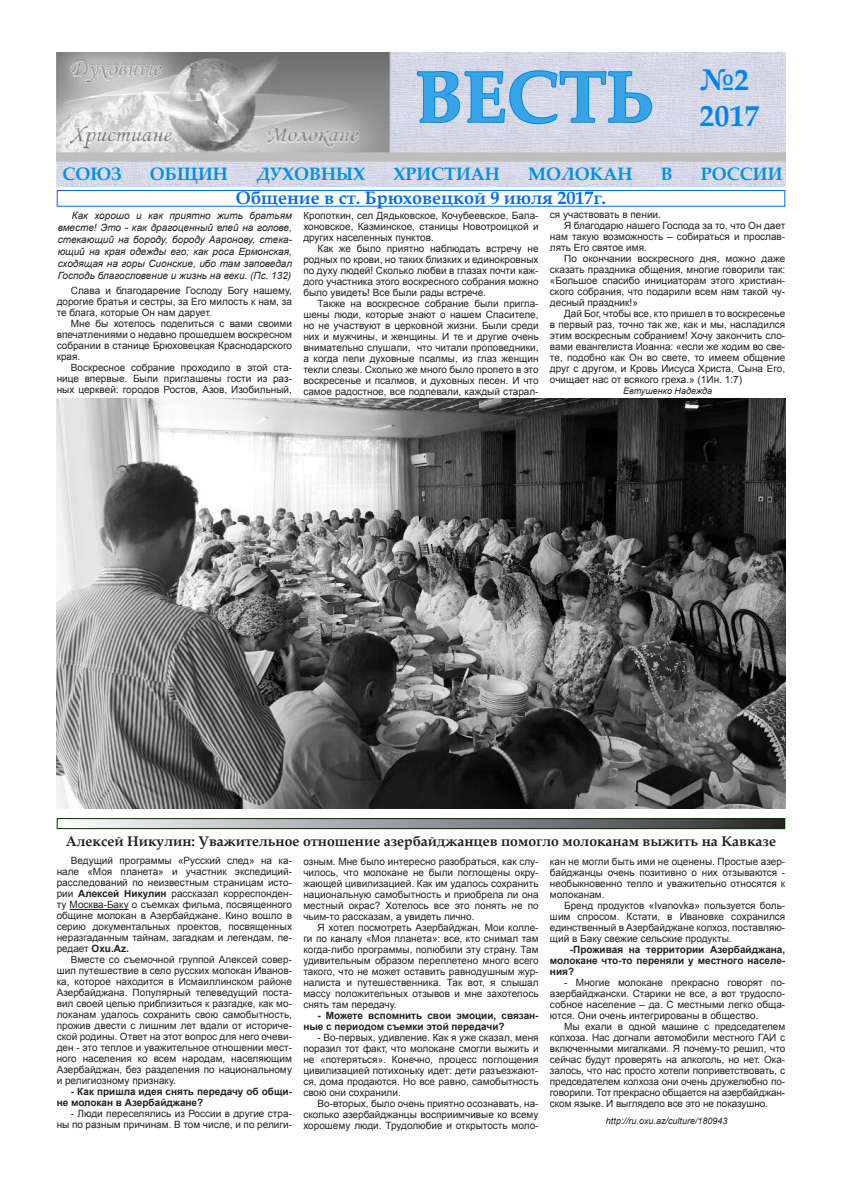
<style>
.page{position:relative;width:842px;height:1191px;background:#fff}
.page>*{position:absolute;margin:0;border:0;box-sizing:border-box;transform-origin:0 0}
.t1{font:700 72px "Palatino Linotype";color:#36a4e6}
.t2{font:700 30px "Palatino Linotype";color:#0085f0}
.t3{font:700 18px "Palatino Linotype";color:#0090e7}
.Заголовок_2{font:700 18px "Book Antiqua";color:#006fea}
.Заголовок_3{font:700 14px "Book Antiqua";color:#231f20}
.Текст{font:10px/11px "Arial";color:#231f20;text-align:justify}
.Эпиграф{font:italic 10px/12px "Arial";color:#231f20;text-align:justify}
.Текст-2{font:700 10px/11px "Arial";color:#231f20}
.Автор{font:italic 9px "Arial";color:#231f20}
.s1{font-weight:700}
</style>
<div class="page">
<img style="left:57px;top:52px;width:728px;height:135px">
<svg style="left:416px;top:52px;width:237px;height:347px"></svg>
<hr style="left:70px;top:909px;width:59px;height:1px;background:#231f20">
<img style="left:57px;top:399px;width:728px;height:409px">
<svg style="left:89px;top:820px;width:694px;height:7px;background:#909093"></svg>
<div style="left:57px;top:818px;width:728px;height:11px;border:1px solid #003100"></div>
<div style="left:57px;top:190px;width:728px;height:17px;border:1px solid #006ce6"></div>
<p class="t1" style="left:416px;top:46px;width:241px">ВЕСТЬ</p>
<p class="t2" style="left:699px;top:58px;width:51px">№2</p>
<p class="t2" style="left:699px;top:94px;width:61px">2017</p>
<p class="t3" style="left:62px;top:161px;width:61px">СОЮЗ</p>
<p class="t3" style="left:150px;top:161px;width:79px">ОБЩИН</p>
<p class="t3" style="left:256px;top:161px;width:111px">ДУХОВНЫХ</p>
<p class="t3" style="left:393px;top:161px;width:108px">ХРИСТИАН</p>
<p class="t3" style="left:528px;top:161px;width:106px">МОЛОКАН</p>
<p class="t3" style="left:661px;top:161px;width:13px">В</p>
<p class="t3" style="left:701px;top:161px;width:83px">РОССИИ</p>
<p class="Заголовок_2" style="left:236px;top:186px;width:372px">Общение в ст. Брюховецкой 9 июля 2017г.</p>
<p class="Эпиграф" style="left:58px;top:209px;width:236px;text-indent:14px">Как хорошо и как приятно жить братьям вместе! Это - как драгоценный елей на голове, стекающий на бороду, бороду Ааронову, стека&shy;ющий на края одежды его; как роса Ермонская, сходящая на горы Сионские, ибо там заповедал Господь благословение и жизнь на веки. (Пс. 132)</p>
<p class="Текст" style="left:57px;top:285px;width:237px;text-indent:14px">Слава и благодарение Господу Богу нашему, дорогие братья и сестры, за Его милость к нам, за те блага, которые Он нам дарует.</p>
<p class="Текст" style="left:57px;top:318px;width:237px;text-indent:14px">Мне бы хотелось поделиться с вами своими впечатлениями о недавно прошедшем воскресном собрании в станице Брюховецкая Краснодарского края.</p>
<p class="Текст" style="left:57px;top:362px;width:237px;text-indent:14px">Воскресное собрание проходило в этой ста&shy;нице впервые. Были приглашены гости из раз&shy;ных церквей: городов Ростов, Азов, Изобильный,</p>
<p class="Текст" style="left:303px;top:210px;width:237px">Кропоткин, сел Дядьковское, Кочубеевское, Бала&shy;хоновское, Казминское, станицы Новотроицкой и других населенных пунктов.</p>
<p class="Текст" style="left:303px;top:243px;width:237px;text-indent:14px">Как же было приятно наблюдать встречу не родных по крови, но таких близких и единокровных по духу людей! Сколько любви в глазах почти каж&shy;дого участника этого воскресного собрания можно было увидеть! Все были рады встрече.</p>
<p class="Текст" style="left:303px;top:298px;width:237px;text-indent:14px">Также на воскресное собрание были пригла&shy;шены люди, которые знают о нашем Спасителе, но не участвуют в церковной жизни. Были среди них и мужчины, и женщины. И те и другие очень внимательно слушали, что читали проповедники, а когда пели духовные псалмы, из глаз женщин текли слезы. Сколько же много было пропето в это воскресенье и псалмов, и духовных песен. И что самое радостное, все подпевали, каждый старал-</p>
<p class="Текст" style="left:550px;top:209px;width:112px">ся участвовать в пении.</p>
<p class="Текст" style="left:550px;top:220px;width:237px;text-indent:14px">Я благодарю нашего Господа за то, что Он дает нам такую возможность – собираться и прослав&shy;лять Его святое имя.</p>
<p class="Текст" style="left:550px;top:253px;width:237px;text-indent:14px">По окончании воскресного дня, можно даже сказать праздника общения, многие говорили так: «Большое спасибо инициаторам этого христиан&shy;ского собрания, что подарили всем нам такой чу&shy;десный праздник!»</p>
<p class="Текст" style="left:550px;top:308px;width:237px;text-indent:14px">Дай Бог, чтобы все, кто пришел в то воскресенье в первый раз, точно так же, как и мы, насладился этим воскресным собранием! Хочу закончить сло&shy;вами евангелиста Иоанна: «если же ходим во све&shy;те, подобно как Он во свете, то имеем общение друг с другом, и Кровь Иисуса Христа, Сына Его, очищает нас от всякого греха.» (1Ин. 1:7)</p>
<p class="Автор" style="left:623px;top:385px;width:91px">Евтушенко Надежда</p>
<p class="Заголовок_3" style="left:66px;top:831px;width:712px">Алексей Никулин: Уважительное отношение азербайджанцев помогло молоканам выжить на Кавказе</p>
<p class="Текст" style="left:57px;top:855px;width:237px;text-indent:14px">Ведущий программы «Русский след» на ка&shy;нале «Моя планета» и участник экспедиций&shy;расследований по неизвестным страницам исто&shy;рии <span class="s1">Алексей Никулин</span> рассказал корреспонден&shy;ту Москва-Баку о съемках фильма, посвященного общине молокан в Азербайджане. Кино вошло в серию документальных проектов, посвященных неразгаданным тайнам, загадкам и легендам, пе&shy;редает <span class="s1">Oxu.Az.</span></p>
<p class="Текст" style="left:57px;top:954px;width:237px;text-indent:14px">Вместе со съемочной группой Алексей совер&shy;шил путешествие в село русских молокан Иванов&shy;ка, которое находится в Исмаиллинском районе Азербайджана. Популярный телеведущий поста&shy;вил своей целью приблизиться к разгадке, как мо&shy;локанам удалось сохранить свою самобытность, прожив двести с лишним лет вдали от историче&shy;ской родины. Ответ на этот вопрос для него очеви&shy;ден - это теплое и уважительное отношении мест&shy;ного населения ко всем народам, населяющим Азербайджан, без разделения по национальному и религиозному признаку.</p>
<p class="Текст-2" style="left:57px;top:1086px;width:237px;text-indent:14px">- Как пришла идея снять передачу об общи&shy;не молокан в Азербайджане?</p>
<p class="Текст" style="left:57px;top:1108px;width:237px;text-align:right">- Люди переселялись из России в другие стра&shy;ны по разным причинам. В том числе, и по религи-</p>
<p class="Текст" style="left:303px;top:855px;width:237px">озным. Мне было интересно разобраться, как слу&shy;чилось, что молокане не были поглощены окру&shy;жающей цивилизацией. Как им удалось сохранить национальную самобытность и приобрела ли она местный окрас? Хотелось все это понять не по чьим-то рассказам, а увидеть лично.</p>
<p class="Текст" style="left:303px;top:921px;width:237px;text-indent:14px">Я хотел посмотреть Азербайджан. Мои колле&shy;ги по каналу «Моя планета»: все, кто снимал там когда-либо программы, полюбили эту страну. Там удивительным образом переплетено много всего такого, что не может оставить равнодушным жур&shy;налиста и путешественника. Так вот, я слышал массу положительных отзывов и мне захотелось снять там передачу.</p>
<p class="Текст-2" style="left:303px;top:1010px;width:237px;text-indent:14px">- Можете вспомнить свои эмоции, связан&shy;ные с периодом съемки этой передачи?</p>
<p class="Текст" style="left:303px;top:1031px;width:237px;text-indent:14px">- Во-первых, удивление. Как я уже сказал, меня поразил тот факт, что молокане смогли выжить и не «потеряться». Конечно, процесс поглощения цивилизацией потихоньку идет: дети разъезжают&shy;ся, дома продаются. Но все равно, самобытность свою они сохранили.</p>
<p class="Текст" style="left:303px;top:1097px;width:237px;text-indent:14px">Во-вторых, было очень приятно осознавать, на&shy;сколько азербайджанцы восприимчивые ко всему хорошему люди. Трудолюбие и открытость моло-</p>
<p class="Текст" style="left:550px;top:856px;width:237px">кан не могли быть ими не оценены. Простые азер&shy;байджанцы очень позитивно о них отзываются - необыкновенно тепло и уважительно относятся к молоканам.</p>
<p class="Текст" style="left:550px;top:900px;width:237px;text-indent:14px">Бренд продуктов «Ivanovka» пользуется боль&shy;шим спросом. Кстати, в Ивановке сохранился единственный в Азербайджане колхоз, поставляю&shy;щий в Баку свежие сельские продукты.</p>
<p class="Текст-2" style="left:550px;top:944px;width:237px;text-align:justify;text-indent:20px">-Проживая на территории Азербайджана, молокане что-то переняли у местного населе&shy;ния?</p>
<p class="Текст" style="left:550px;top:977px;width:237px;text-indent:14px">- Многие молокане прекрасно говорят по&shy;азербайджански. Старики не все, а вот трудоспо&shy;собное население – да. С местными легко обща&shy;ются. Они очень интегрированы в общество.</p>
<p class="Текст" style="left:550px;top:1021px;width:237px;text-indent:14px">Мы ехали в одной машине с председателем колхоза. Нас догнали автомобили местного ГАИ с включенными мигалками. Я почему-то решил, что сейчас будут проверять на алкоголь, но нет. Ока&shy;залось, что нас просто хотели поприветствовать, с председателем колхоза они очень дружелюбно по&shy;говорили. Тот прекрасно общается на азербайджан&shy;ском языке. И выглядело все это не показушно.</p>
<p class="Автор" style="left:606px;top:1115px;width:123px">http://ru.oxu.az/culture/180943</p>
</div>
